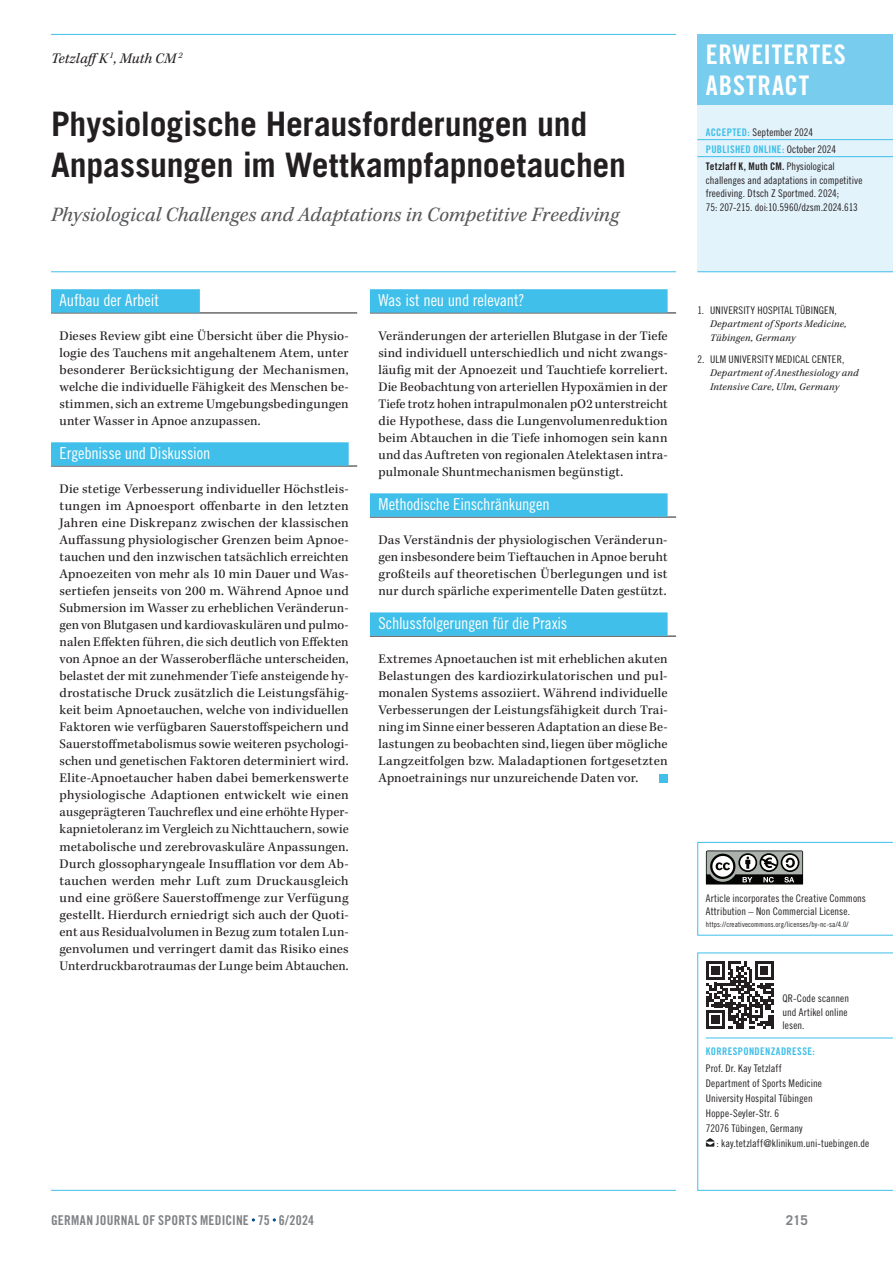
<style>
.page{position:relative;width:893px;height:1263px;background:#fff}
.page>*{position:absolute;margin:0;border:0;box-sizing:border-box;transform-origin:0 0}
.t1{font:700 33.75px/40.5px "Trade Gothic LT Std";letter-spacing:-.01em;color:#231f20}
.t2{font:27px/31.5px "Trade Gothic LT Std Bd Cn 20";letter-spacing:.03em;color:#fff}
.t3{font:italic 21px "Kepler Std";letter-spacing:.005em;color:#57585a}
.t4{font:16.5px "Trade Gothic LT Std Cn 18";letter-spacing:-.01em;color:#fff}
.t5{font:italic 15px "Kepler Std";letter-spacing:.01em;color:#231f20}
.t6{font:13.5px/17px "Kepler Std";letter-spacing:.01em;color:#231f20;text-align:justify}
.t7{font:13.5px "Trade Gothic LT Std Bd Cn 20";letter-spacing:.02em;color:#808285}
.t8{font:700 13.5px "Trade Gothic LT Std";color:#808285}
.t9{font:10.5px/13.5px "Trade Gothic LT Std Cn 18";letter-spacing:.01em;color:#231f20}
.t10{font:italic 10.5px/13.5px "Kepler Std";letter-spacing:.02em;color:#231f20}
.t11{font:10.5px "Trade Gothic LT Std Bd Cn 20";letter-spacing:.03em;color:#3fbfe9}
.t12{font:10.5px "Trade Gothic LT Std Bd Cn 20";letter-spacing:.03em;color:#231f20}
.t13{font:7.5px "Trade Gothic LT Std Cn 18";letter-spacing:.015em;color:#231f20}
.s1{font-family:"Trade Gothic LT Std Bd Cn 20";color:#3fbfe9}
.s2{font-family:"Trade Gothic LT Std Cn 18";color:#231f20}
.s3{font-family:"Trade Gothic LT Std Cn 18"}
</style>
<div class="page">
<hr style="left:51px;top:1190px;width:625px;height:1px;background:#3fbfe9">
<hr style="left:51px;top:271px;width:625px;height:1px;background:#3fbfe9">
<hr style="left:51px;top:34px;width:625px;height:1px;background:#3fbfe9">
<svg style="left:697px;top:952px;width:196px;height:239px"></svg>
<div style="left:697px;top:34px;width:196px;height:71px;background:#78ccee"></div>
<div style="left:697px;top:105px;width:196px;height:167px;background:#e3f3fb"></div>
<hr style="left:697px;top:271px;width:196px;height:1px;background:#3fbfe9">
<hr style="left:697px;top:139px;width:196px;height:1px;background:#3fbfe9">
<hr style="left:697px;top:156px;width:196px;height:1px;background:#3fbfe9">
<hr style="left:51px;top:313px;width:306px;height:1px;background:#231f20">
<div style="left:51px;top:289px;width:149px;height:24px;background:#3fbfe9"></div>
<hr style="left:51px;top:466px;width:306px;height:1px;background:#231f20">
<div style="left:51px;top:442px;width:298px;height:24px;background:#3fbfe9"></div>
<hr style="left:370px;top:313px;width:306px;height:1px;background:#231f20">
<div style="left:370px;top:289px;width:298px;height:24px;background:#3fbfe9"></div>
<hr style="left:370px;top:517px;width:306px;height:1px;background:#231f20">
<div style="left:370px;top:493px;width:298px;height:24px;background:#3fbfe9"></div>
<hr style="left:370px;top:636px;width:306px;height:1px;background:#231f20">
<div style="left:370px;top:612px;width:298px;height:24px;background:#3fbfe9"></div>
<div style="left:659px;top:774px;width:9px;height:8px;background:#3fbfe9"></div>
<svg style="left:706px;top:1138px;width:8px;height:8px"></svg>
<svg style="left:706px;top:961px;width:68px;height:68px"></svg>
<svg style="left:697px;top:842px;width:196px;height:93px"></svg>
<p class="t5" style="left:51px;top:50px;width:133px">TetzlaffK <sup>1</sup>, Muth CM <sup>2</sup></p>
<h1 class="t1" style="left:51px;top:103px;width:576px">Physiologische Herausforderungen und<br>Anpassungen im Wettkampfapnoetauchen</h1>
<h3 class="t3" style="left:51px;top:203px;width:570px">Physiological Challenges and Adaptations in Competitive Freediving</h3>
<p class="t4" style="left:60px;top:290px;width:101px">Aufbau der Arbeit</p>
<p class="t6" style="left:60px;top:328px;width:291px">Dieses Review gibt eine Übersicht über die Physio&shy;logie des Tauchens mit angehaltenem Atem, unter besonderer Berücksichtigung der Mechanismen, welche die individuelle Fähigkeit des Menschen be&shy;stimmen, sich an extreme Umgebungsbedingungen unter Wasser in Apnoe anzupassen.</p>
<p class="t4" style="left:60px;top:444px;width:152px">Ergebnisse und Diskussion</p>
<p class="t6" style="left:60px;top:481px;width:291px">Die stetige Verbesserung individueller Höchstleis&shy;tungen im Apnoesport offenbarte in den letzten Jahren eine Diskrepanz zwischen der klassischen Auffassung physiologischer Grenzen beim Apnoe&shy;tauchen und den inzwischen tatsächlich erreichten Apnoezeiten von mehr als 10 min Dauer und Was&shy;sertiefen jenseits von 200 m. Während Apnoe und Submersion im Wasser zu erheblichen Veränderun&shy;gen von Blutgasen und kardiovaskulären und pulmo&shy;nalen Effekten führen, die sich deutlich von Effekten von Apnoe an der Wasseroberfläche unterscheiden, belastet der mit zunehmender Tiefe ansteigende hy&shy;drostatische Druck zusätzlich die Leistungsfähig&shy;keit beim Apnoetauchen, welche von individuellen Faktoren wie verfügbaren Sauerstoffspeichern und Sauerstoffmetabolismus sowie weiteren psychologi&shy;schen und genetischen Faktoren determiniert wird.<br>Elite-Apnoetaucher haben dabei bemerkenswerte physiologische Adaptionen entwickelt wie einen ausgeprägteren Tauchreflex und eine erhöhte Hyper&shy;kapnietoleranz im Vergleich zu Nichttauchern, sowie metabolische und zerebrovaskuläre Anpassungen.<br>Durch glossopharyngeale Insufflation vor dem Ab&shy;tauchen werden mehr Luft zum Druckausgleich und eine größere Sauerstoffmenge zur Verfügung gestellt. Hierdurch erniedrigt sich auch der Quoti&shy;ent aus Residualvolumen in Bezug zum totalen Lun&shy;genvolumen und verringert damit das Risiko eines Unterdruckbarotraumas der Lunge beim Abtauchen.</p>
<p class="t4" style="left:378px;top:290px;width:148px">Was ist neu und relevant?</p>
<p class="t6" style="left:378px;top:328px;width:291px">Veränderungen der arteriellen Blutgase in der Tiefe sind individuell unterschiedlich und nicht zwangs&shy;läufig mit der Apnoezeit und Tauchtiefe korreliert.<br>Die Beobachtung von arteriellen Hypoxämien in der Tiefe trotz hohen intrapulmonalen pO2 unterstreicht die Hypothese, dass die Lungenvolumenreduktion beim Abtauchen in die Tiefe inhomogen sein kann und das Auftreten von regionalen Atelektasen intra&shy;pulmonale Shuntmechanismen begünstigt.</p>
<p class="t4" style="left:378px;top:495px;width:173px">Methodische Einschränkungen</p>
<p class="t6" style="left:378px;top:532px;width:291px">Das Verständnis der physiologischen Veränderun&shy;gen insbesondere beim Tieftauchen in Apnoe beruht großteils auf theoretischen Überlegungen und ist nur durch spärliche experimentelle Daten gestützt.</p>
<p class="t4" style="left:378px;top:614px;width:190px">Schlussfolgerungen für die Praxis</p>
<p class="t6" style="left:378px;top:651px;width:291px">Extremes Apnoetauchen ist mit erheblichen akuten Belastungen des kardiozirkulatorischen und pul&shy;monalen Systems assoziiert. Während individuelle Verbesserungen der Leistungsfähigkeit durch Trai&shy;ning im Sinne einer besseren Adaptation an diese Be&shy;lastungen zu beobachten sind, liegen über mögliche Langzeitfolgen bzw. Maladaptionen fortgesetzten Apnoetrainings nur unzureichende Daten vor.</p>
<p class="t7" style="left:51px;top:1212px;width:265px">GERMAN JOURNAL OF SPORTS MEDICINE 75 6/2024</p>
<h2 class="t2" style="left:706px;top:38px;width:141px">ERWEITERTES<br>ABSTRACT</h2>
<p class="t9" style="left:706px;top:125px;width:109px"><span class="s1">ACCEPTED:</span> September 2024</p>
<p class="t11" style="left:706px;top:143px;width:132px">PUBLISHED ONLINE: <span class="s2">October 2024</span></p>
<p class="t12" style="left:706px;top:160px;width:131px">Tetzlaff K, Muth CM. <span class="s3">Physiological</span></p>
<p class="t9" style="left:706px;top:173px;width:158px">challenges and adaptations in competitive freediving. Dtsch Z Sportmed. 2024;<br>75: 207-215. doi:10.5960/dzsm.2024.613</p>
<p class="t9" style="left:697px;top:303px;width:141px">1. UNIVERSITY HOSPITAL TÜBINGEN,</p>
<p class="t10" style="left:710px;top:318px;width:138px">Department of Sports Medicine,<br>Tübingen, Germany</p>
<p class="t9" style="left:697px;top:352px;width:148px">2. ULM UNIVERSITY MEDICAL CENTER,</p>
<p class="t10" style="left:710px;top:367px;width:150px">Department of Anesthesiology and<br>Intensive Care, Ulm, Germany</p>
<p class="t9" style="left:706px;top:891px;width:162px">Article incorporates the Creative Commons<br>Attribution – Non Commercial License.</p>
<p class="t13" style="left:706px;top:920px;width:144px">https://creativecommons.org/licenses/by-nc-sa/4.0/</p>
<p class="t9" style="left:782px;top:991px;width:68px">QR-Code scannen und Artikel online lesen.</p>
<p class="t11" style="left:706px;top:1044px;width:111px">KORRESPONDENZADRESSE:</p>
<p class="t9" style="left:706px;top:1060px;width:117px;line-height:15px">Prof. Dr. Kay Tetzlaff<br>Department of Sports Medicine<br>University Hospital Tübingen<br>Hoppe-Seyler-Str. 6<br>72076 Tübingen, Germany</p>
<p class="t9" style="left:716px;top:1136px;width:154px">: kay.tetzlaff@klinikum.uni-tuebingen.de</p>
<p class="t8" style="left:786px;top:1211px;width:24px">215</p>
</div>
